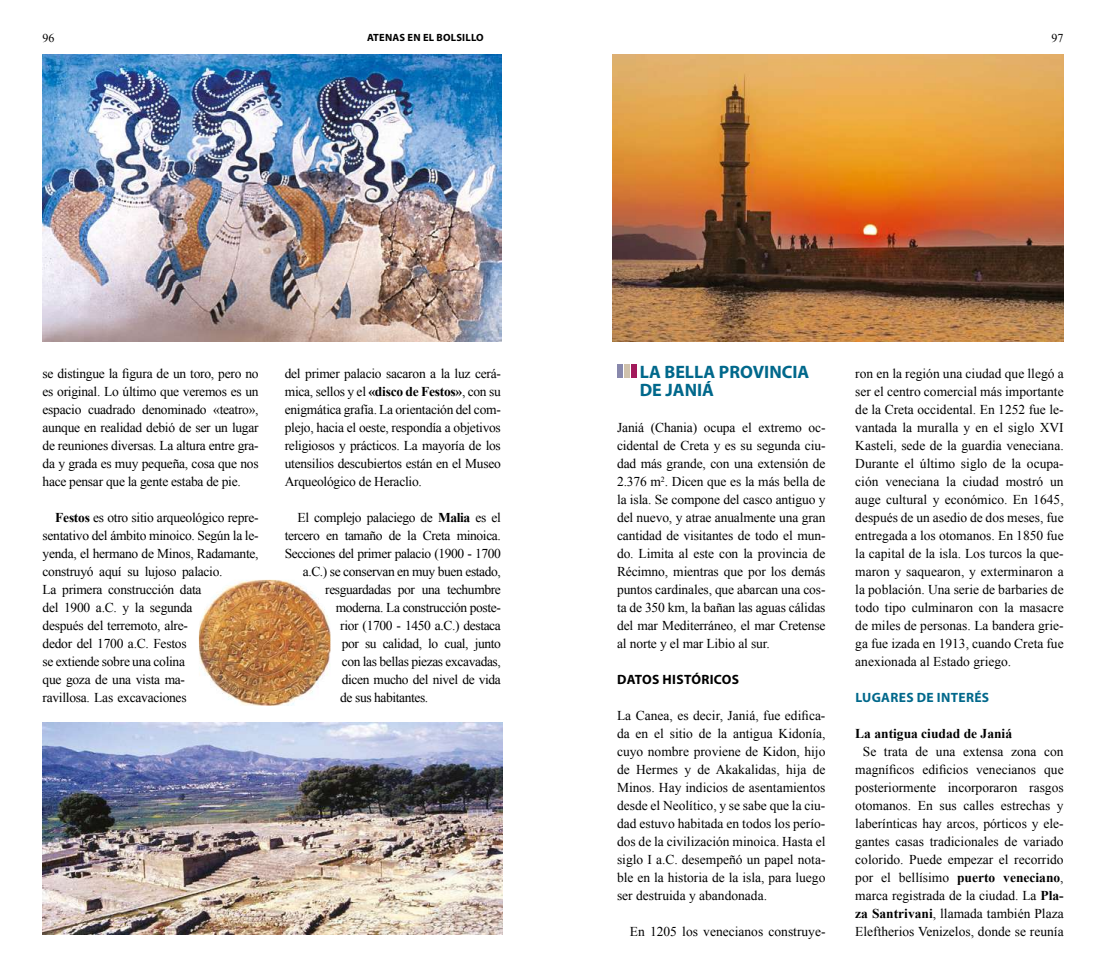
<style>
.page{position:relative;width:1106px;height:978px;background:#fff}
.page>*{position:absolute;margin:0;border:0;box-sizing:border-box;transform-origin:0 0}
.t1{font:700 18px/18px "Myriad Pro";color:#00688b}
.t2{font:13.5px/18px "Times New Roman";letter-spacing:-.02em;color:#000;text-align:justify}
.t3{font:13.5px/18px "Times New Roman";color:#000;text-align:center}
.t4{font:700 13.5px "Times New Roman";color:#000}
.t5{font:700 13.5px "Myriad Pro";letter-spacing:.025em;color:#00688b}
.t6{font:700 13.5px "Myriad Pro";letter-spacing:.025em;color:#000}
.t7{font:12px "Times New Roman";color:#000}
.t8{font:700 10.5px "Myriad Pro";letter-spacing:.02em;color:#000}
.s1{font-weight:700}
</style>
<div class="page">
<img style="left:43px;top:54px;width:458px;height:288px">
<img style="left:42px;top:723px;width:460px;height:212px">
<img style="left:199px;top:580px;width:131px;height:126px">
<img style="left:612px;top:54px;width:451px;height:288px">
<div style="left:617px;top:365px;width:5px;height:13px;background:#8888ac"></div>
<div style="left:631px;top:365px;width:5px;height:13px;background:#a21a5b"></div>
<div style="left:624px;top:365px;width:5px;height:13px;background:#cfc1ac"></div>
<p class="t7" style="left:43px;top:30px;width:13px">96</p>
<p class="t8" style="left:367px;top:32px;width:118px">ATENAS EN EL BOLSILLO</p>
<p class="t7" style="left:1051px;top:30px;width:13px">97</p>
<p class="t2" style="left:43px;top:364px;width:218px">se distingue la figura de un toro, pero no es original. Lo último que veremos es un espacio cuadrado denominado «teatro», aunque en realidad debió de ser un lugar de reuniones diversas. La altura entre gra&shy;da y grada es muy pequeña, cosa que nos hace pensar que la gente estaba de pie.</p>
<p class="t2" style="left:43px;top:508px;width:218px;text-align:left;text-indent:13px"><span class="s1">Festos</span> es otro sitio arqueológico repre&shy;sentativo del ámbito minoico. Según la le&shy;yenda, el hermano de Minos, Radamante, construyó aquí su lujoso palacio.<br>La primera construcción data<br>del 1900 a.C. y la segunda<br>después del terremoto, alre-<br>dedor del 1700 a.C. Festos<br>se extiende sobre una colina<br>que goza de una vista ma-<br>ravillosa. Las excavaciones</p>
<p class="t2" style="left:285px;top:364px;width:218px">del primer palacio sacaron a la luz cerá&shy;mica, sellos y el <span class="s1">«disco de Festos»</span>, con su enigmática grafía. La orientación del com&shy;plejo, hacia el oeste, respondía a objetivos religiosos y prácticos. La mayoría de los utensilios descubiertos están en el Museo Arqueológico de Heraclio.</p>
<p class="t2" style="left:297px;top:508px;width:205px">El complejo palaciego de <span class="s1">Malia</span> es el</p>
<p class="t2" style="left:285px;top:526px;width:218px">tercero en tamaño de la Creta minoica.</p>
<p class="t2" style="left:285px;top:544px;width:218px">Secciones del primer palacio (1900 - 1700</p>
<p class="t2" style="left:303px;top:562px;width:200px">a.C.) se conservan en muy buen estado,</p>
<p class="t2" style="left:325px;top:580px;width:177px">resguardadas por una techumbre</p>
<p class="t2" style="left:336px;top:598px;width:167px">moderna. La construcción poste-</p>
<p class="t2" style="left:340px;top:616px;width:162px">rior (1700 - 1450 a.C.) destaca</p>
<p class="t2" style="left:342px;top:634px;width:161px">por su calidad, lo cual, junto</p>
<p class="t2" style="left:342px;top:652px;width:161px">con las bellas piezas excavadas,</p>
<p class="t2" style="left:342px;top:670px;width:161px">dicen mucho del nivel de vida</p>
<p class="t2" style="left:340px;top:688px;width:89px">de sus habitantes.</p>
<h1 class="t1" style="left:639px;top:363px;width:171px">LA BELLA PROVINCIA<br>DE JANIÁ</h1>
<p class="t2" style="left:617px;top:418px;width:210px">Janiá (Chania) ocupa el extremo oc&shy;cidental de Creta y es su segunda ciu&shy;dad más grande, con una extensión de 2.376 m<sup>2</sup>. Dicen que es la más bella de la isla. Se compone del casco antiguo y del nuevo, y atrae anualmente una gran cantidad de visitantes de todo el mun&shy;do. Limita al este con la provincia de Récimno, mientras que por los demás puntos cardinales, que abarcan una cos&shy;ta de 350 km, la bañan las aguas cálidas del mar Mediterráneo, el mar Cretense al norte y el mar Libio al sur.</p>
<p class="t6" style="left:617px;top:672px;width:123px">DATOS HISTÓRICOS</p>
<p class="t2" style="left:617px;top:706px;width:210px">La Canea, es decir, Janiá, fue edifica&shy;da en el sitio de la antigua Kidonía, cuyo nombre proviene de Kidon, hijo de Hermes y de Akakalidas, hija de Minos. Hay indicios de asentamientos desde el Neolítico, y se sabe que la ciu&shy;dad estuvo habitada en todos los perío&shy;dos de la civilización minoica. Hasta el siglo I a.C. desempeñó un papel nota&shy;ble en la historia de la isla, para luego ser destruida y abandonada.</p>
<p class="t3" style="left:630px;top:922px;width:197px">En 1205 los venecianos construye-</p>
<p class="t2" style="left:855px;top:364px;width:210px">ron en la región una ciudad que llegó a ser el centro comercial más importante de la Creta occidental. En 1252 fue le&shy;vantada la muralla y en el siglo XVI Kasteli, sede de la guardia veneciana.<br>Durante el último siglo de la ocupa&shy;ción veneciana la ciudad mostró un auge cultural y económico. En 1645, después de un asedio de dos meses, fue entregada a los otomanos. En 1850 fue la capital de la isla. Los turcos la que&shy;maron y saquearon, y exterminaron a la población. Una serie de barbaries de todo tipo culminaron con la masacre de miles de personas. La bandera grie&shy;ga fue izada en 1913, cuando Creta fue anexionada al Estado griego.</p>
<p class="t5" style="left:855px;top:690px;width:135px">LUGARES DE INTERÉS</p>
<p class="t4" style="left:855px;top:724px;width:158px">La antigua ciudad de Janiá</p>
<p class="t3" style="left:855px;top:742px;width:210px">Se trata de una extensa zona con magníficos edificios venecianos que posteriormente incorporaron rasgos otomanos. En sus calles estrechas y laberínticas hay arcos, pórticos y ele&shy;gantes casas tradicionales de variado colorido. Puede empezar el recorrido por el bellísimo <span class="s1">puerto veneciano</span>, marca registrada de la ciudad. La <span class="s1">Pla&shy;za Santrivani</span>, llamada también Plaza Eleftherios Venizelos, donde se reunía</p>
</div>
